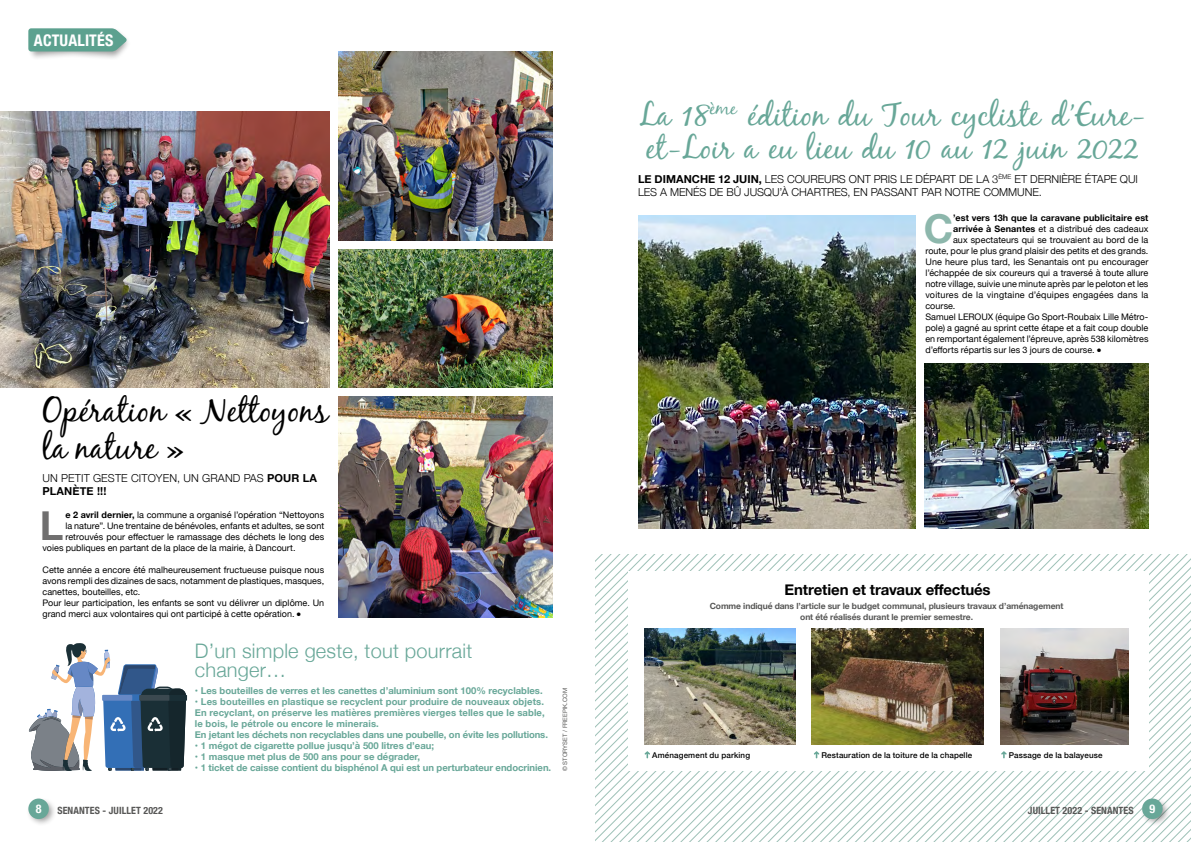
<style>
.page{position:relative;width:1191px;height:842px;background:#fff}
.page>*{position:absolute;margin:0;border:0;box-sizing:border-box;transform-origin:0 0}
.t1{font:700 39.8px "Helvetica Neue";color:#706f6f}
.t2{font:700 39.8px "Helvetica Neue";color:#8db7ac}
.t3{font:34px/36.8px "Black Jack";color:#000}
.t4{font:32px/33px "Black Jack";color:#68a798}
.t5{font:300 20px/19px "Helvetica Neue";letter-spacing:.01em;color:#68a798}
.t6{font:700 condensed 16px "Helvetica Neue";letter-spacing:.01em;color:#fff}
.t7{font:700 15px "Helvetica Neue";letter-spacing:-.01em;color:#000}
.t8{font:700 condensed 12px "Helvetica Neue";color:#fff}
.t9{font:300 11px/13.5px "Helvetica Neue";color:#000}
.t10{font:700 condensed 10px "Helvetica Neue";letter-spacing:.01em;color:#575756}
.t11{font:700 9.5px/11px "Helvetica Neue";color:#68a798}
.t12{font:9px/11px "Helvetica Neue";letter-spacing:.005em;color:#000}
.t13{font:9px "Helvetica Neue";letter-spacing:.025em;color:#000}
.t14{font:700 9px "Helvetica Neue";letter-spacing:.01em;color:#000}
.t15{font:700 8.5px/11px "Helvetica Neue";letter-spacing:-.01em;color:#575756;text-align:center}
.t16{font:500 8px "Helvetica Neue";letter-spacing:.015em;color:#000}
.t17{font:6px "Helvetica Neue";letter-spacing:.01em;color:#575756}
.s1{font-weight:700}
</style>
<div class="page">
<svg style="left:28px;top:643px;width:158px;height:128px"></svg>
<svg style="left:835px;top:554px;width:356px;height:288px"></svg>
<div style="left:627px;top:571px;width:521px;height:200px;background:#fff"></div>
<img style="left:0;top:111px;width:330px;height:277px">
<img style="left:338px;top:249px;width:215px;height:139px">
<img style="left:338px;top:51px;width:215px;height:190px">
<img style="left:338px;top:396px;width:215px;height:221px">
<img style="left:1000px;top:628px;width:128px;height:117px">
<img style="left:811px;top:628px;width:173px;height:117px">
<img style="left:644px;top:628px;width:151px;height:117px">
<img style="left:924px;top:363px;width:224px;height:165px">
<img style="left:638px;top:216px;width:278px;height:312px">
<svg style="left:814px;top:751px;width:5px;height:7px"></svg>
<svg style="left:644px;top:751px;width:6px;height:7px"></svg>
<svg style="left:1001px;top:751px;width:5px;height:7px"></svg>
<div style="left:1139px;top:796px;width:31px;height:30px;background:#000;opacity:.4"></div>
<div style="left:1142px;top:798px;width:20px;height:21px;background:#68a798;border-radius:50%"></div>
<div style="left:26px;top:796px;width:31px;height:30px;background:#000;opacity:.4"></div>
<div style="left:28px;top:798px;width:21px;height:21px;background:#68a798;border-radius:50%"></div>
<div style="left:26px;top:27px;width:105px;height:33px;background:#000;opacity:.4"></div>
<svg style="left:28px;top:28px;width:99px;height:23px;background:#67a696"></svg>
<h3 class="t6" style="left:34px;top:27px;width:81px">ACTUALITÉS</h3>
<h2 class="t3" style="left:43px;top:391px;width:287px">Opération « Nettoyons la nature »</h2>
<p class="t9" style="left:43px;top:470px;width:276px">UN PETIT GESTE CITOYEN, UN GRAND PAS <span class="s1">POUR LA<br>PLANÈTE !!!</span></p>
<h1 class="t1" style="left:40px;top:495px;width:25px">L</h1>
<p class="t12" style="left:65px;top:510px;width:260px"><span class="s1">e 2 avril dernier,</span> la commune a organisé l’opération “Nettoyons</p>
<p class="t12" style="left:65px;top:521px;width:260px">la nature”. Une trentaine de bénévoles, enfants et adultes, se sont</p>
<p class="t12" style="left:65px;top:532px;width:260px">retrouvés pour effectuer le ramassage des déchets le long des</p>
<p class="t12" style="left:43px;top:543px;width:254px">voies publiques en partant de la place de la mairie, à Dancourt.</p>
<p class="t12" style="left:43px;top:565px;width:283px">Cette année a encore été malheureusement fructueuse puisque nous avons rempli des dizaines de sacs, notamment de plastiques, masques, canettes, bouteilles, etc.<br>Pour leur participation, les enfants se sont vu délivrer un diplôme. Un grand merci aux volontaires qui ont participé à cette opération. ●</p>
<h3 class="t5" style="left:195px;top:640px;width:279px">D’un simple geste, tout pourrait changer…</h3>
<p class="t11" style="left:195px;top:685px;width:349px">• Les bouteilles de verres et les canettes d’aluminium sont 100% recyclables.</p>
<p class="t11" style="left:195px;top:696px;width:355px">• Les bouteilles en plastique se recyclent pour produire de nouveaux objets.<br>En recyclant, on préserve les matières premières vierges telles que le sable, le bois, le pétrole ou encore le minerais.<br>En jetant les déchets non recyclables dans une poubelle, on évite les pollutions.</p>
<p class="t11" style="left:195px;top:740px;width:241px">• 1 mégot de cigarette pollue jusqu’à 500 litres d’eau;</p>
<p class="t11" style="left:195px;top:751px;width:227px">• 1 masque met plus de 500 ans pour se dégrader,</p>
<p class="t11" style="left:195px;top:762px;width:358px">• 1 ticket de caisse contient du bisphénol A qui est un perturbateur endocrinien.</p>
<p class="t17" style="left:561px;top:771px;width:85px;rotate:-90deg">© STORYSET / FREEPIK.COM</p>
<h3 class="t4" style="left:639px;top:97px;width:508px">La 18<sup>ème</sup> édition du Tour cycliste d’Eure&shy;et-Loir a eu lieu du 10 au 12 juin 2022</h3>
<p class="t9" style="left:638px;top:171px;width:501px"><span class="s1">LE DIMANCHE 12 JUIN,</span> LES COUREURS ONT PRIS LE DÉPART DE LA 3<sup>ÈME</sup> ET DERNIÈRE ÉTAPE QUI<br>LES A MENÉS DE BÛ JUSQU’À CHARTRES, EN PASSANT PAR NOTRE COMMUNE.</p>
<h1 class="t2" style="left:924px;top:198px;width:31px">C</h1>
<p class="t14" style="left:953px;top:211px;width:197px">’est vers 13h que la caravane publicitaire est</p>
<p class="t12" style="left:953px;top:224px;width:197px"><span class="s1">arrivée à Senantes</span> et a distribué des cadeaux</p>
<p class="t12" style="left:953px;top:235px;width:197px">aux spectateurs qui se trouvaient au bord de la</p>
<p class="t12" style="left:925px;top:246px;width:224px">route, pour le plus grand plaisir des petits et des grands.</p>
<p class="t12" style="left:925px;top:257px;width:224px">Une heure plus tard, les Senantais ont pu encourager</p>
<p class="t12" style="left:925px;top:268px;width:224px">l’échappée de six coureurs qui a traversé à toute allure</p>
<p class="t12" style="left:925px;top:279px;width:224px">notre village, suivie une minute après par le peloton et les</p>
<p class="t13" style="left:925px;top:288px;width:224px">voitures de la vingtaine d’équipes engagées dans la</p>
<p class="t12" style="left:925px;top:301px;width:32px">course.</p>
<p class="t12" style="left:925px;top:312px;width:224px">Samuel LEROUX (équipe Go Sport-Roubaix Lille Métro-</p>
<p class="t12" style="left:925px;top:323px;width:224px">pole) a gagné au sprint cette étape et a fait coup double</p>
<p class="t12" style="left:925px;top:334px;width:224px">en remportant également l’épreuve, après 538 kilomètres</p>
<p class="t12" style="left:925px;top:345px;width:177px">d’efforts répartis sur les 3 jours de course. ●</p>
<h3 class="t7" style="left:784px;top:578px;width:208px">Entretien et travaux effectués</h3>
<p class="t15" style="left:709px;top:601px;width:355px">Comme indiqué dans l’article sur le budget communal, plusieurs travaux d’aménagement ont été réalisés durant le premier semestre.</p>
<p class="t16" style="left:652px;top:749px;width:99px">Aménagement du parking</p>
<p class="t16" style="left:821px;top:749px;width:152px">Restauration de la toiture de la chapelle</p>
<p class="t16" style="left:1008px;top:749px;width:95px">Passage de la balayeuse</p>
<h3 class="t8" style="left:36px;top:798px;width:7px">8</h3>
<p class="t10" style="left:57px;top:802px;width:107px">SENANTES - JUILLET 2022</p>
<p class="t10" style="left:1028px;top:802px;width:107px">JUILLET 2022 - SENANTES</p>
<h3 class="t8" style="left:1149px;top:798px;width:7px">9</h3>
</div>
